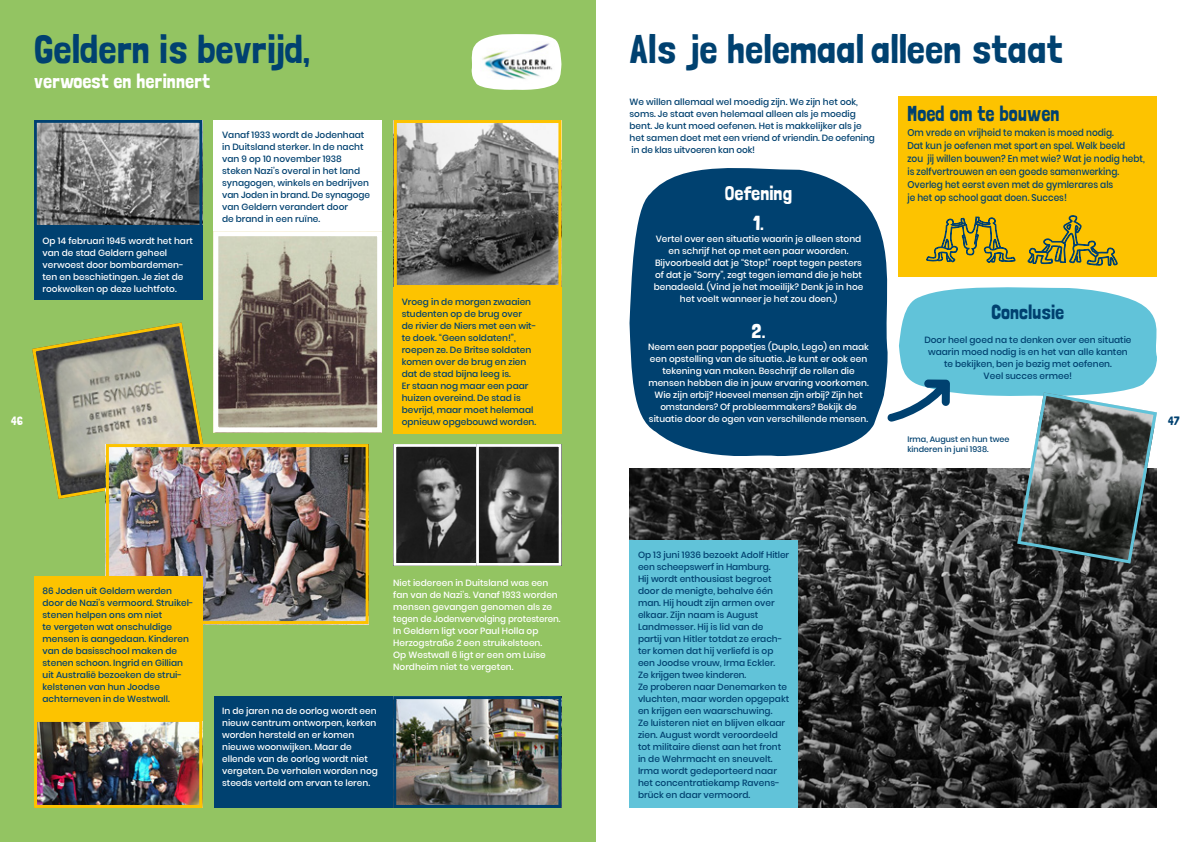
<style>
.page{position:relative;width:1191px;height:842px;background:#fff}
.page>*{position:absolute;margin:0;border:0;box-sizing:border-box;transform-origin:0 0}
.KOP_40pt{font:40px "Londrina Solid";color:#004170}
.KOP_20pt{font:21.8px "Londrina Solid";color:#004170;scale:.92 1}
.KOP_40pt-2{font:20px "Londrina Solid";color:#fff}
.KOP_20pt-2{font:20px "Londrina Solid";color:#fff}
.KOP_20pt-3{font:20px "Londrina Solid";color:#004170}
.t1{font:12px "Londrina Solid";color:#fff}
.t2{font:12px "Londrina Solid";color:#004170}
.BODY_Tekst{font:500 9.8px/13.1px "Poppins";color:#004170;scale:.92 1}
.BODY_Tekst-2{font:500 9px/12px "Poppins";color:#004170}
.BODY_Tekst-3{font:500 9px/12px "Poppins";color:#fff}
.BODY_Onderschrift{font:500 8px/9.6px "Poppins";color:#004170}
</style>
<div class="page">
<div style="left:0;top:0;width:595px;height:842px;background:#93c462"></div>
<img style="left:629px;top:468px;width:528px;height:340px">
<svg style="left:471px;top:34px;width:90px;height:56px"></svg>
<div style="left:214px;top:120px;width:168px;height:120px;background:#fff"></div>
<div style="left:214px;top:696px;width:179px;height:112px;background:#004170"></div>
<img style="left:397px;top:700px;width:160px;height:104px">
<div style="left:393px;top:696px;width:168px;height:112px;border:3px solid #004170"></div>
<img style="left:220px;top:237px;width:156px;height:189px">
<div style="left:214px;top:231px;width:168px;height:201px;border:5px solid #fff"></div>
<img style="left:397px;top:448px;width:78px;height:114px">
<div style="left:393px;top:444px;width:86px;height:122px;border:3px solid #fff"></div>
<img style="left:480px;top:448px;width:77px;height:114px">
<div style="left:476px;top:444px;width:85px;height:122px;border:3px solid #fff"></div>
<img style="left:38px;top:124px;width:160px;height:102px">
<div style="left:34px;top:120px;width:168px;height:112px;border:3px solid #004170"></div>
<img style="left:398px;top:124px;width:159px;height:160px">
<div style="left:394px;top:120px;width:167px;height:168px;border:3px solid #fdc300"></div>
<img style="left:36px;top:327px;width:167px;height:168px">
<div style="left:32px;top:323px;width:176px;height:176px;border:3px solid #fdc300;border-radius:26px"></div>
<svg style="left:629px;top:168px;width:258px;height:289px;background:#1b557f"></svg>
<div style="left:629px;top:540px;width:168px;height:268px;background:#61c3d9"></div>
<div style="left:899px;top:96px;width:258px;height:180px;background:#fdc300"></div>
<div style="left:34px;top:226px;width:168px;height:74px;background:#004170"></div>
<div style="left:393px;top:287px;width:168px;height:146px;background:#fdc300"></div>
<img style="left:110px;top:448px;width:255px;height:172px">
<div style="left:106px;top:444px;width:263px;height:180px;border:3px solid #fdc300"></div>
<img style="left:38px;top:723px;width:160px;height:81px">
<div style="left:34px;top:719px;width:168px;height:89px;border:3px solid #fdc300"></div>
<div style="left:34px;top:576px;width:168px;height:144px;background:#fdc300"></div>
<img style="left:480px;top:41px;width:74px;height:42px">
<svg style="left:887px;top:116px;width:270px;height:449px"></svg>
<p class="KOP_40pt" style="left:34px;top:26px;width:277px">Geldern is bevrijd,</p>
<p class="KOP_40pt-2" style="left:34px;top:69px;width:178px">verwoest en herinnert</p>
<p class="KOP_40pt" style="left:629px;top:26px;width:435px">Als je helemaal alleen staat</p>
<p class="BODY_Tekst-2" style="left:629px;top:96px;width:247px">We willen allemaal wel moedig zijn. We zijn het ook, soms. Je staat even helemaal alleen als je moedig bent. Je kunt moed oefenen. Het is makkelijker als je het samen doet met een vriend of vriendin. De oefening</p>
<p class="BODY_Tekst-2" style="left:631px;top:144px;width:125px">in de klas uitvoeren kan ook!</p>
<p class="KOP_20pt" style="left:907px;top:101px;width:167px">Moed om te bouwen</p>
<p class="BODY_Tekst" style="left:907px;top:126px;width:259px">Om vrede en vrijheid te maken is moed nodig.<br>Dat kun je oefenen met sport en spel. Welk beeld<br>zou jij willen bouwen? En met wie? Wat je nodig hebt, is zelfvertrouwen en een goede samenwerking.<br>Overleg het eerst even met de gymlerares als<br>je het op school gaat doen. Succes!</p>
<p class="BODY_Tekst-2" style="left:222px;top:129px;width:150px">Vanaf 1933 wordt de Jodenhaat in Duitsland sterker. In de nacht van 9 op 10 november 1938 steken Nazi’s overal in het land synagogen, winkels en bedrijven van Joden in brand. De synagoge van Geldern verandert door<br>de brand in een ruïne.</p>
<p class="KOP_20pt-2" style="left:725px;top:181px;width:69px">Oefening</p>
<p class="KOP_20pt-2" style="left:753px;top:211px;width:12px">1.</p>
<p class="BODY_Tekst-3" style="left:656px;top:232px;width:207px;text-align:center">Vertel over een situatie waarin je alleen stond en schrijf het op met een paar woorden.</p>
<p class="BODY_Tekst-3" style="left:653px;top:256px;width:211px;text-align:center">Bijvoorbeeld dat je “Stop!” roept tegen pesters of dat je “Sorry”, zegt tegen iemand die je hebt benadeeld. (Vind je het moeilijk? Denk je in hoe het voelt wanneer je het zou doen.)</p>
<p class="KOP_20pt-2" style="left:751px;top:319px;width:15px">2.</p>
<p class="BODY_Tekst-3" style="left:648px;top:340px;width:222px;text-align:center">Neem een paar poppetjes (Duplo, Lego) en maak een opstelling van de situatie. Je kunt er ook een tekening van maken. Beschrijf de rollen die mensen hebben die in jouw ervaring voorkomen.<br>Wie zijn erbij? Hoeveel mensen zijn erbij? Zijn het omstanders? Of probleemmakers? Bekijk de situatie door de ogen van verschillende mensen.</p>
<p class="BODY_Tekst-3" style="left:43px;top:234px;width:152px">Op 14 februari 1945 wordt het hart van de stad Geldern geheel verwoest door bombardemen&shy;ten en beschietingen. Je ziet de rookwolken op deze luchtfoto.</p>
<p class="BODY_Tekst-2" style="left:402px;top:296px;width:136px">Vroeg in de morgen zwaaien studenten op de brug over<br>de rivier de Niers met een wit&shy;te doek. “Geen soldaten!”, roepen ze. De Britse soldaten komen over de brug en zien dat de stad bijna leeg is.<br>Er staan nog maar een paar huizen overeind. De stad is bevrijd, maar moet helemaal opnieuw opgebouwd worden.</p>
<p class="KOP_20pt-3" style="left:991px;top:300px;width:74px">Conclusie</p>
<p class="BODY_Tekst-2" style="left:924px;top:334px;width:209px;text-align:center">Door heel goed na te denken over een situatie waarin moed nodig is en het van alle kanten te bekijken, ben je bezig met oefenen.<br>Veel succes ermee!</p>
<h3 class="t1" style="left:11px;top:414px;width:13px">46</h3>
<h3 class="t2" style="left:1168px;top:414px;width:13px">47</h3>
<p class="BODY_Tekst-2" style="left:43px;top:585px;width:152px">86 Joden uit Geldern werden door de Nazi’s vermoord. Struikel&shy;stenen helpen ons om niet<br>te vergeten wat onschuldige mensen is aangedaan. Kinderen van de basisschool maken de stenen schoon. Ingrid en Gillian uit Australië bezoeken de strui&shy;kelstenen van hun Joodse achterneven in de Westwall.</p>
<p class="BODY_Tekst-3" style="left:222px;top:705px;width:157px">In de jaren na de oorlog wordt een nieuw centrum ontworpen, kerken worden hersteld en er komen nieuwe woonwijken. Maar de ellende van de oorlog wordt niet vergeten. De verhalen worden nog steeds verteld om ervan te leren.</p>
<p class="BODY_Tekst-3" style="left:393px;top:576px;width:169px">Niet iedereen in Duitsland was een fan van de Nazi’s. Vanaf 1933 worden mensen gevangen genomen als ze tegen de Jodenvervolging protesteren.<br>In Geldern ligt voor Paul Holla op Herzogstraße 2 een struikelsteen.<br>Op Westwall 6 ligt er een om Luise Nordheim niet te vergeten.</p>
<p class="BODY_Tekst-2" style="left:638px;top:549px;width:153px">Op 13 juni 1936 bezoekt Adolf Hitler een scheepswerf in Hamburg.<br>Hij wordt enthousiast begroet door de menigte, behalve één man. Hij houdt zijn armen over elkaar. Zijn naam is August<br>Landmesser. Hij is lid van de partij van Hitler totdat ze erach&shy;ter komen dat hij verliefd is op een Joodse vrouw, Irma Eckler.<br>Ze krijgen twee kinderen.<br>Ze proberen naar Denemarken te vluchten, maar worden opgepakt en krijgen een waarschuwing.<br>Ze luisteren niet en blijven elkaar zien. August wordt veroordeeld tot militaire dienst aan het front in de Wehrmacht en sneuvelt.<br>Irma wordt gedeporteerd naar het concentratiekamp Ravens&shy;brück en daar vermoord.</p>
<p class="BODY_Onderschrift" style="left:907px;top:434px;width:104px">Irma, August en hun twee kinderen in juni 1938.</p>
</div>
